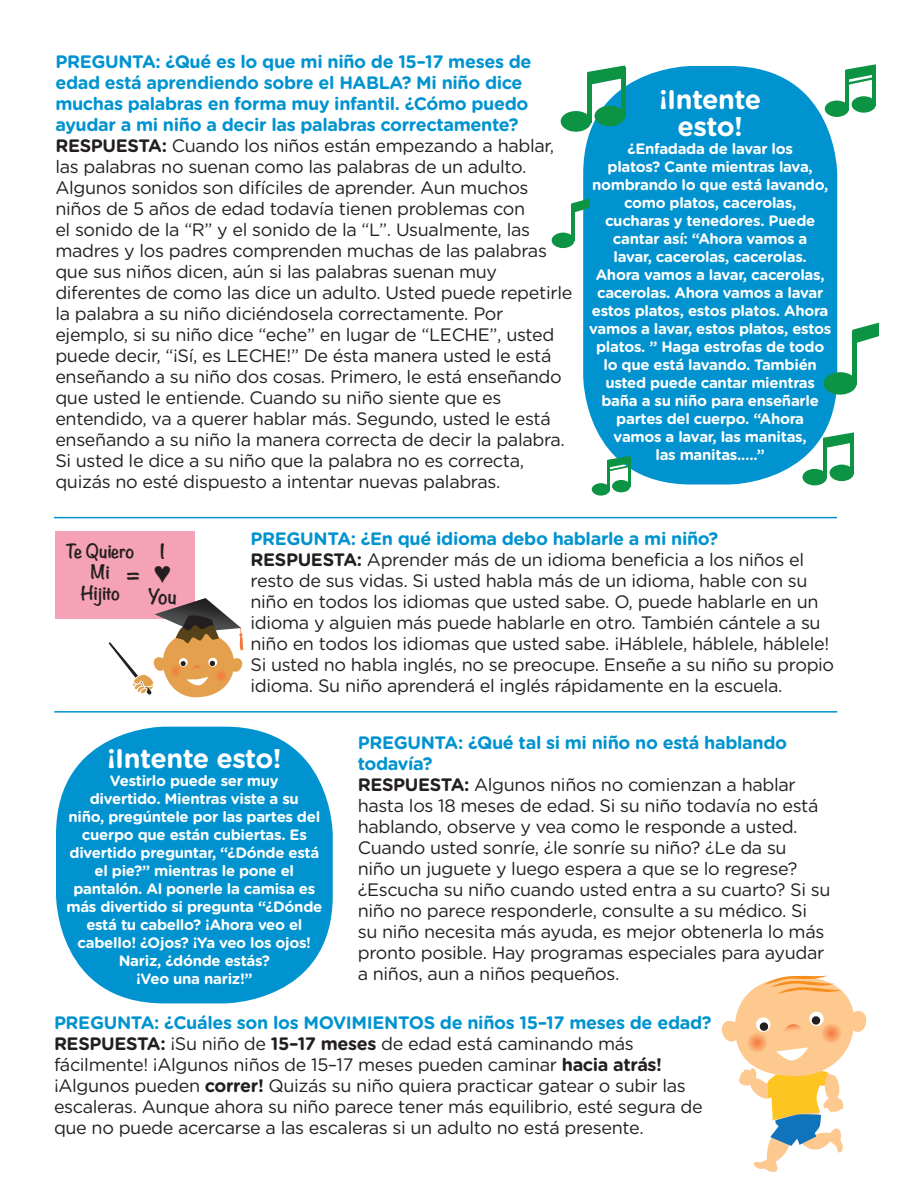
<style>
.page{position:relative;width:918px;height:1188px;background:#fff}
.page>*{position:absolute;margin:0;border:0;box-sizing:border-box;transform-origin:0 0}
.t1{font:700 27px "Gotham Rounded";letter-spacing:-.02em;color:#fff}
.t2{font:700 24px "Noteworthy";color:#231f20}
.t3{font:700 18.75px "Noteworthy";color:#231f20}
.t4{font:18px/21px "Gotham Rounded";letter-spacing:-.02em;color:#231f20}
.t5{font:700 18px/21px "Gotham Rounded";letter-spacing:-.02em;color:#0093d0}
.t6{font:700 17.4px "Noteworthy";color:#231f20}
.t7{font:700 15px/18px "Gotham Rounded";letter-spacing:-.02em;color:#fff;text-align:center}
.s1{font-weight:700}
</style>
<div class="page">
<div style="left:583px;top:66px;width:254px;height:418px;background:#0093d0;border-radius:108px"></div>
<div style="left:56px;top:727px;width:277px;height:276px;background:#0093d0;border-radius:108px"></div>
<hr style="left:54px;top:711px;width:783px;height:2px;background:#0093d0">
<hr style="left:54px;top:517px;width:783px;height:1px;background:#0093d0">
<div style="left:55px;top:531px;width:139px;height:87px;background:#f6a2b6"></div>
<svg style="left:109px;top:598px;width:134px;height:99px"></svg>
<svg style="left:722px;top:976px;width:144px;height:196px"></svg>
<div style="left:595px;top:106px;width:30px;height:20px;background:#0d9344;border-radius:50%"></div>
<hr style="left:621px;top:67px;width:4px;height:50px;background:#0d9344">
<div style="left:561px;top:111px;width:30px;height:21px;background:#0d9344;border-radius:50%"></div>
<hr style="left:587px;top:73px;width:4px;height:49px;background:#0d9344">
<svg style="left:587px;top:65px;width:38px;height:20px"></svg>
<div style="left:552px;top:233px;width:22px;height:15px;background:#0d9344;border-radius:50%"></div>
<hr style="left:571px;top:204px;width:3px;height:37px;background:#0d9344">
<svg style="left:571px;top:198px;width:19px;height:15px"></svg>
<div style="left:824px;top:372px;width:33px;height:23px;background:#0d9344;border-radius:50%"></div>
<div style="left:852px;top:331px;width:5px;height:53px;background:#0d9344"></div>
<svg style="left:852px;top:323px;width:27px;height:20px"></svg>
<div style="left:852px;top:96px;width:24px;height:17px;background:#0d9344;border-radius:50%"></div>
<hr style="left:873px;top:66px;width:3px;height:39px;background:#0d9344">
<div style="left:825px;top:101px;width:24px;height:16px;background:#0d9344;border-radius:50%"></div>
<hr style="left:846px;top:70px;width:3px;height:39px;background:#0d9344">
<svg style="left:846px;top:64px;width:30px;height:21px"></svg>
<div style="left:612px;top:480px;width:18px;height:12px;background:#0d9344;border-radius:50%"></div>
<hr style="left:628px;top:457px;width:2px;height:30px;background:#0d9344">
<div style="left:592px;top:483px;width:18px;height:13px;background:#0d9344;border-radius:50%"></div>
<hr style="left:608px;top:460px;width:2px;height:30px;background:#0d9344">
<svg style="left:608px;top:456px;width:22px;height:15px"></svg>
<div style="left:830px;top:465px;width:24px;height:16px;background:#0d9344;border-radius:50%"></div>
<hr style="left:851px;top:434px;width:3px;height:40px;background:#0d9344">
<div style="left:802px;top:469px;width:25px;height:16px;background:#0d9344;border-radius:50%"></div>
<hr style="left:824px;top:438px;width:3px;height:40px;background:#0d9344">
<svg style="left:824px;top:432px;width:30px;height:16px"></svg>
<p class="t5" style="left:55px;top:51px;width:478px">PREGUNTA: ¿Qué es lo que mi niño de 15–17 meses de edad está aprendiendo sobre el HABLA? Mi niño dice muchas palabras en forma muy infantil. ¿Cómo puedo ayudar a mi niño a decir las palabras correctamente?</p>
<p class="t4" style="left:55px;top:135px;width:519px"><span class="s1">RESPUESTA:</span> Cuando los niños están empezando a hablar, las palabras no suenan como las palabras de un adulto.<br>Algunos sonidos son difíciles de aprender. Aun muchos niños de 5 años de edad todavía tienen problemas con<br>el sonido de la “R” y el sonido de la “L”. Usualmente, las madres y los padres comprenden muchas de las palabras que sus niños dicen, aún si las palabras suenan muy diferentes de como las dice un adulto. Usted puede repetirle la palabra a su niño diciéndosela correctamente. Por ejemplo, si su niño dice “eche” en lugar de “LECHE”, usted puede decir, “¡Sí, es LECHE!” De ésta manera usted le está enseñando a su niño dos cosas. Primero, le está enseñando que usted le entiende. Cuando su niño siente que es entendido, va a querer hablar más. Segundo, usted le está enseñando a su niño la manera correcta de decir la palabra.<br>Si usted le dice a su niño que la palabra no es correcta, quizás no esté dispuesto a intentar nuevas palabras.</p>
<p class="t5" style="left:251px;top:527px;width:469px">PREGUNTA: ¿En qué idioma debo hablarle a mi niño?</p>
<p class="t4" style="left:251px;top:548px;width:585px"><span class="s1">RESPUESTA:</span> Aprender más de un idioma beneficia a los niños el resto de sus vidas. Si usted habla más de un idioma, hable con su niño en todos los idiomas que usted sabe. O, puede hablarle en un idioma y alguien más puede hablarle en otro. También cántele a su niño en todos los idiomas que usted sabe. ¡Háblele, háblele, háblele!<br>Si usted no habla inglés, no se preocupe. Enseñe a su niño su propio idioma. Su niño aprenderá el inglés rápidamente en la escuela.</p>
<p class="t1" style="left:659px;top:79px;width:104px">¡Intente</p>
<p class="t1" style="left:678px;top:106px;width:67px">esto!</p>
<p class="t7" style="left:627px;top:139px;width:167px">¿Enfadada de lavar los</p>
<p class="t7" style="left:592px;top:157px;width:238px">platos? Cante mientras lava, nombrando lo que está lavando, como platos, cacerolas,</p>
<p class="t7" style="left:589px;top:211px;width:244px">cucharas y tenedores. Puede cantar así: “Ahora vamos a<br>lavar, cacerolas, cacerolas.<br>Ahora vamos a lavar, cacerolas, cacerolas. Ahora vamos a lavar estos platos, estos platos. Ahora vamos a lavar, estos platos, estos platos. ” Haga estrofas de todo lo que está lavando. También usted puede cantar mientras baña a su niño para enseñarle partes del cuerpo. “Ahora</p>
<p class="t7" style="left:614px;top:427px;width:195px">vamos a lavar, las manitas,</p>
<p class="t7" style="left:655px;top:445px;width:111px">las manitas.….”</p>
<p class="t6" style="left:66px;top:535px;width:70px">Te Quiero</p>
<p class="t6" style="left:91px;top:557px;width:20px">Mi</p>
<p class="t6" style="left:80px;top:578px;width:41px">Hijito</p>
<p class="t3" style="left:160px;top:535px;width:6px">I</p>
<p class="t3" style="left:148px;top:580px;width:30px">You</p>
<p class="t2" style="left:126px;top:554px;width:15px">=</p>
<p class="t1" style="left:107px;top:738px;width:176px">¡Intente esto!</p>
<p class="t7" style="left:110px;top:771px;width:170px">Vestirlo puede ser muy</p>
<p class="t7" style="left:90px;top:789px;width:211px">divertido. Mientras viste a su</p>
<p class="t7" style="left:69px;top:807px;width:253px">niño, pregúntele por las partes del cuerpo que están cubiertas. Es divertido preguntar, “¿Dónde está</p>
<p class="t7" style="left:95px;top:861px;width:201px">el pie?” mientras le pone el</p>
<p class="t7" style="left:73px;top:879px;width:243px">pantalón. Al ponerle la camisa es</p>
<p class="t7" style="left:66px;top:897px;width:258px">más divertido si pregunta “¿Dónde está tu cabello? ¡Ahora veo el</p>
<p class="t7" style="left:78px;top:933px;width:235px">cabello! ¿Ojos? ¡Ya veo los ojos!</p>
<p class="t7" style="left:119px;top:951px;width:153px">Nariz, ¿dónde estás?</p>
<p class="t7" style="left:136px;top:969px;width:118px">¡Veo una nariz!”</p>
<p class="t5" style="left:358px;top:731px;width:431px">PREGUNTA: ¿Qué tal si mi niño no está hablando todavía?</p>
<p class="t4" style="left:358px;top:773px;width:474px"><span class="s1">RESPUESTA:</span> Algunos niños no comienzan a hablar hasta los 18 meses de edad. Si su niño todavía no está hablando, observe y vea como le responde a usted.<br>Cuando usted sonríe, ¿le sonríe su niño? ¿Le da su<br>niño un juguete y luego espera a que se lo regrese? ¿Escucha su niño cuando usted entra a su cuarto? Si su niño no parece responderle, consulte a su médico. Si su niño necesita más ayuda, es mejor obtenerla lo más pronto posible. Hay programas especiales para ayudar a niños, aun a niños pequeños.</p>
<p class="t5" style="left:54px;top:1011px;width:659px">PREGUNTA: ¿Cuáles son los MOVIMIENTOS de niños 15–17 meses de edad?</p>
<p class="t4" style="left:54px;top:1032px;width:650px"><span class="s1">RESPUESTA:</span> ¡Su niño de <span class="s1">15–17 meses</span> de edad está caminando más fácilmente! ¡Algunos niños de 15–17 meses pueden caminar <span class="s1">hacia atrás! </span>¡Algunos pueden <span class="s1">correr!</span> Quizás su niño quiera practicar gatear o subir las escaleras. Aunque ahora su niño parece tener más equilibrio, esté segura de que no puede acercarse a las escaleras si un adulto no está presente.</p>
</div>
